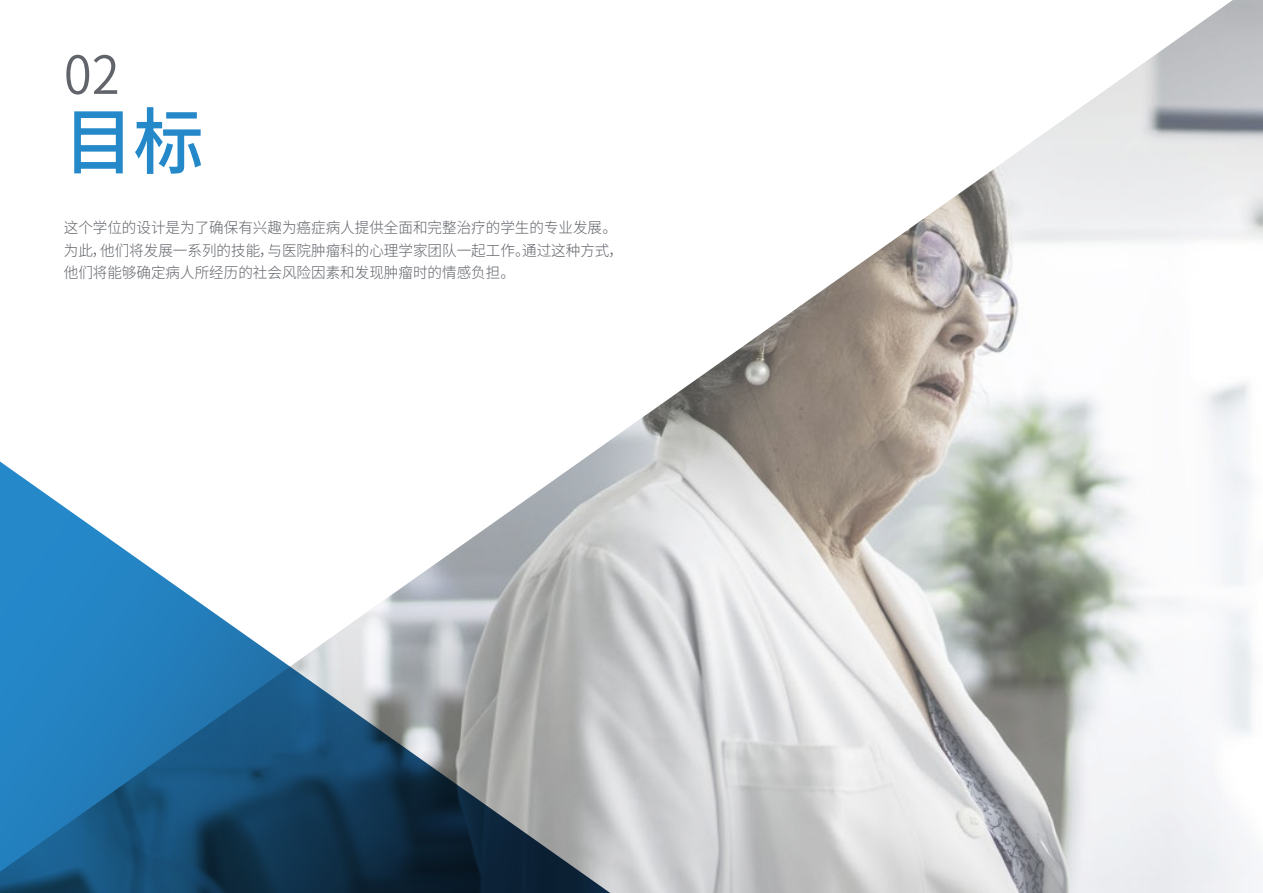
<style>
.page{position:relative;width:1263px;height:893px;background:#fff}
.page>*{position:absolute;margin:0;border:0;box-sizing:border-box;transform-origin:0 0}
.t1{font:500 72px "Source Han Sans CN";color:#2488c9}
.t2{font:52.5px "Source Han Sans CN";color:#61646a}
.t3{font:300 15px/22.5px "Source Han Sans CN";color:#61646a}
</style>
<div class="page">
<img style="left:602px;top:0;width:661px;height:893px">
<svg style="left:0;top:446px;width:640px;height:447px"></svg>
<h2 class="t2" style="left:64px;top:45px;width:57px">02</h2>
<h1 class="t1" style="left:64px;top:101px;width:141px">目标</h1>
<p class="t3" style="left:64px;top:217px;width:561px">这个学位的设计是为了确保有兴趣为癌症病人提供全面和完整治疗的学生的专业发展。为此，他们将发展一系列的技能，与医院肿瘤科的心理学家团队一起工作。通过这种方式，他们将能够确定病人所经历的社会风险因素和发现肿瘤时的情感负担。</p>
</div>
